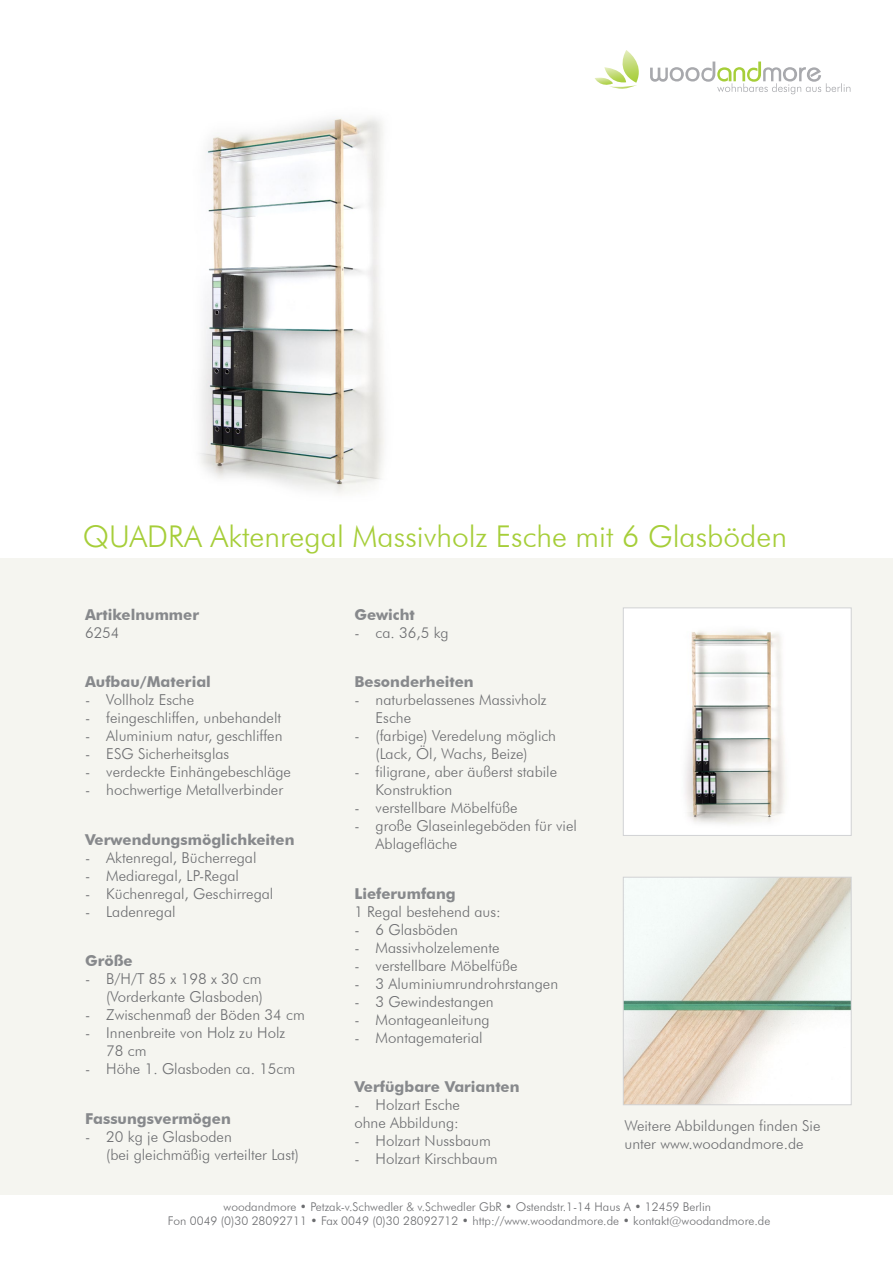
<style>
.page{position:relative;width:893px;height:1263px;background:#fff}
.page>*{position:absolute;margin:0;border:0;box-sizing:border-box;transform-origin:0 0}
.Überschrift_Produktn{font:300 30px "Futura BT";color:#a6ce39}
.Aufzählung_Fließtext{font:300 15px/18px "Futura BT";color:#6c6d70}
.Überschrift{font:700 15px "Futura BT";color:#87898c}
.Fließtext{font:300 15px/18px "Futura BT";color:#6c6d70}
.Fusszeile{font:300 12px "Futura BT";color:#6c6d70}
</style>
<div class="page">
<div style="left:0;top:558px;width:893px;height:636px;background:#f5f5f0"></div>
<svg style="left:595px;top:50px;width:255px;height:44px"></svg>
<svg style="left:623px;top:876px;width:229px;height:229px"></svg>
<svg style="left:623px;top:607px;width:229px;height:229px"></svg>
<img style="left:199px;top:117px;width:185px;height:377px">
<p class="Überschrift_Produktn" style="left:83px;top:518px;width:706px">QUADRA Aktenregal Massivholz Esche mit 6 Glasböden</p>
<p class="Überschrift" style="left:85px;top:605px;width:115px">Artikelnummer</p>
<p class="Fließtext" style="left:85px;top:623px;width:36px">6254</p>
<p class="Überschrift" style="left:85px;top:673px;width:127px">Aufbau/Material</p>
<p class="Aufzählung_Fließtext" style="left:85px;top:691px;width:111px">- Vollholz Esche</p>
<p class="Aufzählung_Fließtext" style="left:85px;top:709px;width:198px">- feingeschliffen, unbehandelt</p>
<p class="Aufzählung_Fließtext" style="left:85px;top:727px;width:199px">- Aluminium natur, geschliffen</p>
<p class="Aufzählung_Fließtext" style="left:85px;top:745px;width:146px">- ESG Sicherheitsglas</p>
<p class="Aufzählung_Fließtext" style="left:85px;top:763px;width:207px">- verdeckte Einhängebeschläge</p>
<p class="Aufzählung_Fließtext" style="left:85px;top:781px;width:200px">- hochwertige Metallverbinder</p>
<p class="Überschrift" style="left:85px;top:830px;width:211px">Verwendungsmöglichkeiten</p>
<p class="Aufzählung_Fließtext" style="left:85px;top:848px;width:173px">- Aktenregal, Bücherregal</p>
<p class="Aufzählung_Fließtext" style="left:85px;top:866px;width:155px">- Mediaregal, LP-Regal</p>
<p class="Aufzählung_Fließtext" style="left:85px;top:884px;width:190px">- Küchenregal, Geschirregal</p>
<p class="Aufzählung_Fließtext" style="left:85px;top:902px;width:92px">- Ladenregal</p>
<p class="Überschrift" style="left:85px;top:952px;width:49px">Größe</p>
<p class="Aufzählung_Fließtext" style="left:85px;top:970px;width:179px;text-align:right">- B/H/T 85 x 198 x 30 cm (Vorderkante Glasboden)</p>
<p class="Aufzählung_Fließtext" style="left:85px;top:1006px;width:221px">- Zwischenmaß der Böden 34 cm</p>
<p class="Aufzählung_Fließtext" style="left:106px;top:1024px;width:180px;text-indent:-21px">- Innenbreite von Holz zu Holz<br>78 cm</p>
<p class="Aufzählung_Fließtext" style="left:85px;top:1060px;width:212px">- Höhe 1. Glasboden ca. 15cm</p>
<p class="Überschrift" style="left:85px;top:1109px;width:147px">Fassungsvermögen</p>
<p class="Aufzählung_Fließtext" style="left:106px;top:1127px;width:194px;text-indent:-21px">- 20 kg je Glasboden<br>(bei gleichmäßig verteilter Last)</p>
<p class="Überschrift" style="left:354px;top:605px;width:62px">Gewicht</p>
<p class="Aufzählung_Fließtext" style="left:354px;top:623px;width:96px">- ca. 36,5 kg</p>
<p class="Überschrift" style="left:354px;top:673px;width:121px">Besonderheiten</p>
<p class="Aufzählung_Fließtext" style="left:376px;top:691px;width:172px;text-indent:-21px">- naturbelassenes Massivholz<br>Esche</p>
<p class="Aufzählung_Fließtext" style="left:354px;top:727px;width:203px;text-align:center">- (farbige) Veredelung möglich (Lack, Öl, Wachs, Beize)</p>
<p class="Aufzählung_Fließtext" style="left:376px;top:763px;width:183px;text-indent:-21px">- filigrane, aber äußerst stabile<br>Konstruktion</p>
<p class="Aufzählung_Fließtext" style="left:354px;top:799px;width:165px">- verstellbare Möbelfüße</p>
<p class="Aufzählung_Fließtext" style="left:376px;top:817px;width:203px;text-indent:-21px">- große Glaseinlegeböden für viel<br>Ablagefläche</p>
<p class="Überschrift" style="left:354px;top:884px;width:103px">Lieferumfang</p>
<p class="Fließtext" style="left:354px;top:902px;width:148px">1 Regal bestehend aus:</p>
<p class="Aufzählung_Fließtext" style="left:354px;top:920px;width:105px">- 6 Glasböden</p>
<p class="Aufzählung_Fließtext" style="left:354px;top:938px;width:147px">- Massivholzelemente</p>
<p class="Aufzählung_Fließtext" style="left:354px;top:956px;width:165px">- verstellbare Möbelfüße</p>
<p class="Aufzählung_Fließtext" style="left:354px;top:974px;width:205px">- 3 Aluminiumrundrohrstangen</p>
<p class="Aufzählung_Fließtext" style="left:354px;top:992px;width:141px">- 3 Gewindestangen</p>
<p class="Aufzählung_Fließtext" style="left:354px;top:1010px;width:137px">- Montageanleitung</p>
<p class="Aufzählung_Fließtext" style="left:354px;top:1028px;width:130px">- Montagematerial</p>
<p class="Überschrift" style="left:354px;top:1078px;width:167px">Verfügbare Varianten</p>
<p class="Aufzählung_Fließtext" style="left:354px;top:1096px;width:107px">- Holzart Esche</p>
<p class="Fließtext" style="left:354px;top:1114px;width:106px">ohne Abbildung:</p>
<p class="Aufzählung_Fließtext" style="left:354px;top:1132px;width:138px">- Holzart Nussbaum</p>
<p class="Aufzählung_Fließtext" style="left:354px;top:1150px;width:145px">- Holzart Kirschbaum</p>
<p class="Fließtext" style="left:624px;top:1116px;width:198px">Weitere Abbildungen finden Sie unter www.woodandmore.de</p>
<p class="Fusszeile" style="left:224px;top:1199px;width:489px">woodandmore • Petzak-v.Schwedler &amp; v.Schwedler GbR • Ostendstr.1-14 Haus A • 12459 Berlin</p>
<p class="Fusszeile" style="left:168px;top:1213px;width:604px">Fon 0049 (0)30 28092711 • Fax 0049 (0)30 28092712 • http://www.woodandmore.de • kontakt@woodandmore.de</p>
</div>
